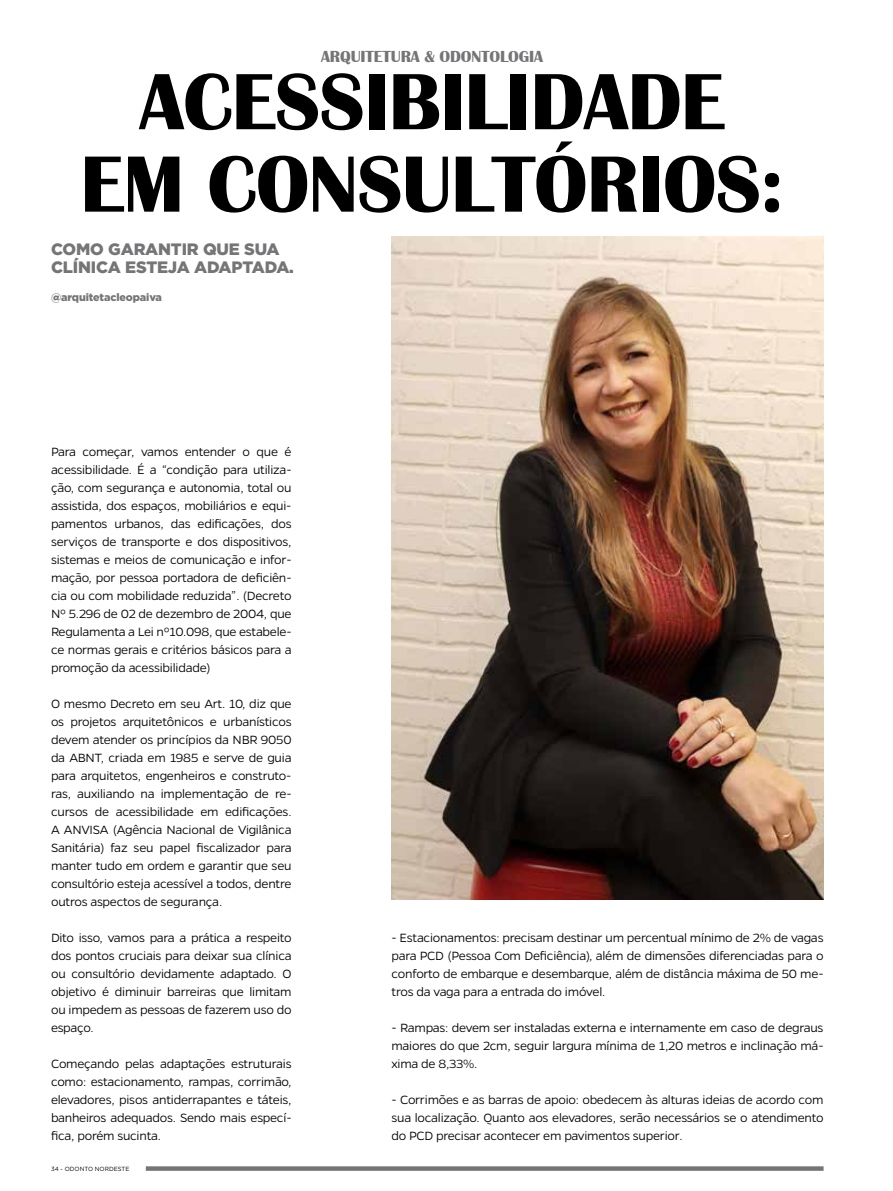
<style>
.page{position:relative;width:893px;height:1191px;background:#fff}
.page>*{position:absolute;margin:0;border:0;box-sizing:border-box;transform-origin:0 0}
.t1{font:700 82.5px/82.3px "Britannic";letter-spacing:-.01em;color:#000;text-align:center}
.t2{font:900 16.5px/18px "Gotham";letter-spacing:-.01em;color:#757577}
.t3{font:700 16.5px "Britannic";letter-spacing:-.01em;color:#757577}
.t4{font:300 13.5px/18px "Gentona";letter-spacing:-.02em;color:#000;text-align:justify}
.t5{font:900 10.65px "Gotham";letter-spacing:-.01em;color:#757577}
.t6{font:6px "Gotham";color:#000}
</style>
<div class="page">
<svg style="left:146px;top:1166px;width:678px;height:4px;background:#808082"></svg>
<img style="left:392px;top:236px;width:432px;height:663px">
<p class="t3" style="left:321px;top:47px;width:223px">ARQUITETURA &amp; ODONTOLOGIA</p>
<h1 class="t1" style="left:80px;top:61px;width:705px">ACESSIBILIDADE<br>EM CONSULTÓRIOS:</h1>
<p class="t2" style="left:51px;top:240px;width:244px">COMO GARANTIR QUE SUA<br>CLÍNICA ESTEJA ADAPTADA.</p>
<p class="t5" style="left:51px;top:291px;width:112px">@arquitetacleopaiva</p>
<p class="t4" style="left:51px;top:442px;width:242px">Para começar, vamos entender o que é acessibilidade. É a “condição para utiliza&shy;ção, com segurança e autonomia, total ou assistida, dos espaços, mobiliários e equi&shy;pamentos urbanos, das edificações, dos serviços de transporte e dos dispositivos, sistemas e meios de comunicação e infor&shy;mação, por pessoa portadora de deficiên&shy;cia ou com mobilidade reduzida”. (Decreto Nº 5.296 de 02 de dezembro de 2004, que Regulamenta a Lei nº10.098, que estabele&shy;ce normas gerais e critérios básicos para a promoção da acessibilidade)</p>
<p class="t4" style="left:51px;top:694px;width:242px">O mesmo Decreto em seu Art. 10, diz que os projetos arquitetônicos e urbanísticos devem atender os princípios da NBR 9050 da ABNT, criada em 1985 e serve de guia para arquitetos, engenheiros e construto&shy;ras, auxiliando na implementação de re&shy;cursos de acessibilidade em edificações.<br>A ANVISA (Agência Nacional de Vigilânica Sanitária) faz seu papel fiscalizador para manter tudo em ordem e garantir que seu consultório esteja acessível a todos, dentre outros aspectos de segurança.</p>
<p class="t4" style="left:51px;top:928px;width:242px">Dito isso, vamos para a prática a respeito dos pontos cruciais para deixar sua clínica ou consultório devidamente adaptado. O objetivo é diminuir barreiras que limitam ou impedem as pessoas de fazerem uso do espaço.</p>
<p class="t4" style="left:51px;top:1054px;width:242px">Começando pelas adaptações estruturais como: estacionamento, rampas, corrimão, elevadores, pisos antiderrapantes e táteis, banheiros adequados. Sendo mais especí&shy;fica, porém sucinta.</p>
<p class="t6" style="left:51px;top:1164px;width:80px">34 - ODONTO NORDESTE</p>
<p class="t4" style="left:392px;top:928px;width:434px">- Estacionamentos: precisam destinar um percentual mínimo de 2% de vagas para PCD (Pessoa Com Deficiência), além de dimensões diferenciadas para o conforto de embarque e desembarque, além de distância máxima de 50 me&shy;tros da vaga para a entrada do imóvel.</p>
<p class="t4" style="left:392px;top:1018px;width:434px">- Rampas: devem ser instaladas externa e internamente em caso de degraus maiores do que 2cm, seguir largura mínima de 1,20 metros e inclinação má&shy;xima de 8,33%.</p>
<p class="t4" style="left:392px;top:1090px;width:434px">- Corrimões e as barras de apoio: obedecem às alturas ideias de acordo com sua localização. Quanto aos elevadores, serão necessários se o atendimento do PCD precisar acontecer em pavimentos superior.</p>
</div>
